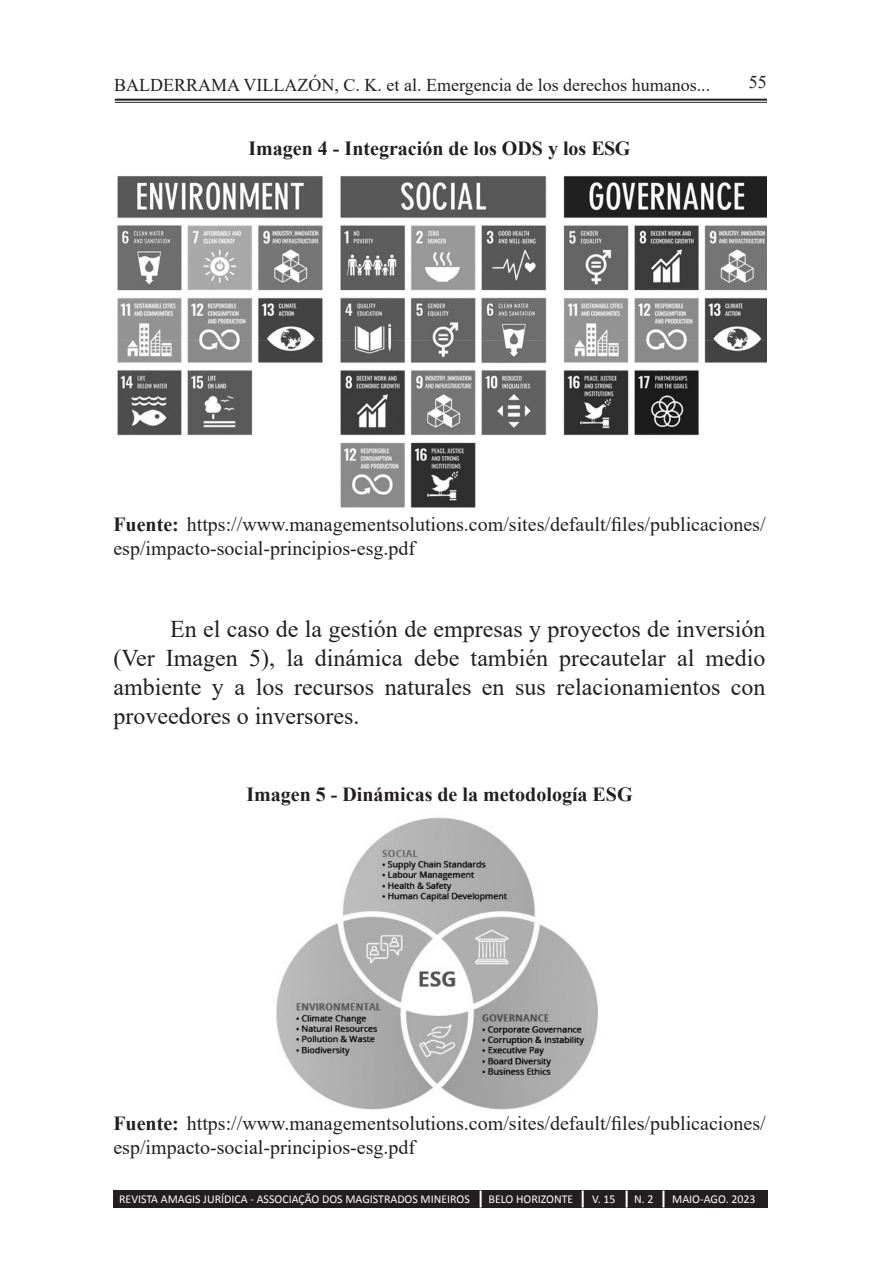
<style>
.page{position:relative;width:879px;height:1276px;background:#fff}
.page>*{position:absolute;margin:0;border:0;box-sizing:border-box;transform-origin:0 0}
.t1{font:24px/29px "Times New Roman";color:#231f20;text-align:justify}
.t2{font:20px/24px "Times New Roman";color:#231f20}
.t3{font:700 20px "Times New Roman";color:#231f20}
.t4{font:18px "Times New Roman";color:#231f20}
.t5{font:12px "Calibri";color:#fff}
.s1{font-weight:700}
</style>
<div class="page">
<hr style="left:115px;top:99px;width:652px;height:2px;background:#231f20">
<hr style="left:115px;top:102px;width:652px;height:1px;background:#231f20">
<div style="left:113px;top:1190px;width:655px;height:17px;background:#231f20"></div>
<svg style="left:479px;top:1190px;width:2px;height:17px"></svg>
<svg style="left:582px;top:1190px;width:2px;height:17px"></svg>
<svg style="left:625px;top:1190px;width:2px;height:17px"></svg>
<svg style="left:662px;top:1190px;width:2px;height:17px"></svg>
<img style="left:117px;top:175px;width:650px;height:333px">
<img style="left:276px;top:817px;width:322px;height:293px">
<p class="t4" style="left:114px;top:73px;width:597px">BALDERRAMA VILLAZÓN, C. K. et al. Emergencia de los derechos humanos...</p>
<p class="t3" style="left:248px;top:134px;width:383px">Imagen 4 - Integración de los ODS y los ESG</p>
<p class="t4" style="left:749px;top:70px;width:19px">55</p>
<p class="t2" style="left:113px;top:511px;width:654px"><span class="s1">Fuente:</span> https://www.managementsolutions.com/sites/default/files/publicaciones/ esp/impacto-social-principios-esg.pdf</p>
<p class="t1" style="left:113px;top:613px;width:653px;text-indent:57px">En el caso de la gestión de empresas y proyectos de inversión (Ver Imagen 5), la dinámica debe también precautelar al medio ambiente y a los recursos naturales en sus relacionamientos con proveedores o inversores.</p>
<p class="t3" style="left:246px;top:779px;width:388px">Imagen 5 - Dinámicas de la metodología ESG</p>
<p class="t2" style="left:113px;top:1110px;width:654px"><span class="s1">Fuente:</span> https://www.managementsolutions.com/sites/default/files/publicaciones/ esp/impacto-social-principios-esg.pdf</p>
<p class="t5" style="left:119px;top:1192px;width:352px">REVISTA AMAGIS JURÍDICA - ASSOCIAÇÃO DOS MAGISTRADOS MINEIROS</p>
<p class="t5" style="left:488px;top:1192px;width:86px">BELO HORIZONTE</p>
<p class="t5" style="left:592px;top:1192px;width:25px">V. 15</p>
<p class="t5" style="left:634px;top:1192px;width:21px">N. 2</p>
<p class="t5" style="left:672px;top:1192px;width:85px">MAIO-AGO. 2023</p>
</div>
